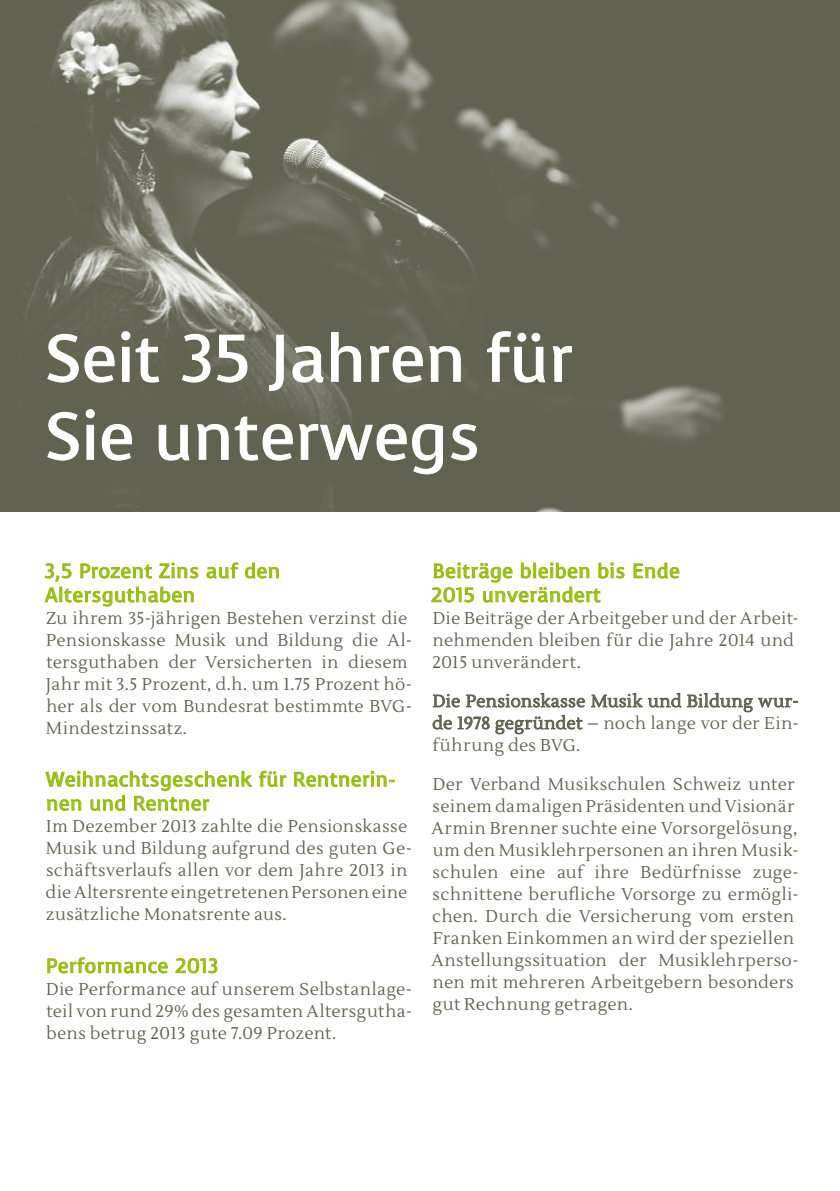
<style>
.page{position:relative;width:840px;height:1191px;background:#fff}
.page>*{position:absolute;margin:0;border:0;box-sizing:border-box;transform-origin:0 0}
.t1{font:66px/78px "Voces";color:#fff}
.t2{font:20px/24px "Voces";letter-spacing:.025em;color:#97bf0d}
.t3{font:17px/22px "Lustria";letter-spacing:.025em;color:#626250}
</style>
<div class="page">
<img style="left:0;top:0;width:839px;height:511px">
<svg style="left:206px;top:562px;width:32px;height:17px"></svg>
<svg style="left:245px;top:562px;width:34px;height:16px"></svg>
<svg style="left:44px;top:562px;width:154px;height:45px"></svg>
<svg style="left:258px;top:770px;width:28px;height:17px"></svg>
<svg style="left:294px;top:770px;width:100px;height:17px"></svg>
<svg style="left:45px;top:770px;width:207px;height:41px"></svg>
<svg style="left:47px;top:957px;width:121px;height:17px"></svg>
<svg style="left:175px;top:957px;width:42px;height:16px"></svg>
<svg style="left:633px;top:562px;width:46px;height:16px"></svg>
<svg style="left:431px;top:562px;width:193px;height:41px"></svg>
<svg style="left:432px;top:692px;width:365px;height:43px"></svg>
<svg style="left:47px;top:333px;width:68px;height:50px;background:#767566"></svg>
<svg style="left:121px;top:331px;width:38px;height:52px;background:#787768"></svg>
<svg style="left:181px;top:333px;width:67px;height:50px;background:#777768"></svg>
<svg style="left:268px;top:334px;width:16px;height:57px"></svg>
<svg style="left:292px;top:346px;width:32px;height:37px"></svg>
<svg style="left:330px;top:332px;width:31px;height:50px;background:#777768"></svg>
<svg style="left:369px;top:346px;width:92px;height:37px;background:#79796a"></svg>
<svg style="left:486px;top:331px;width:59px;height:52px;background:#757566"></svg>
<svg style="left:552px;top:346px;width:20px;height:36px"></svg>
<svg style="left:47px;top:411px;width:32px;height:50px;background:#757565"></svg>
<svg style="left:85px;top:409px;width:10px;height:51px"></svg>
<svg style="left:101px;top:424px;width:31px;height:37px"></svg>
<svg style="left:158px;top:424px;width:32px;height:37px"></svg>
<svg style="left:197px;top:416px;width:246px;height:58px;background:#707060"></svg>
<svg style="left:450px;top:424px;width:27px;height:37px"></svg>
<h1 class="t1" style="left:45px;top:320px;width:528px">Seit 35 Jahren für<br>Sie unterwegs</h1>
<p class="t2" style="left:44px;top:559px;width:237px">3,5 Prozent Zins auf den<br>Altersguthaben</p>
<p class="t3" style="left:46px;top:607px;width:367px">Zu ihrem 35-jährigen Bestehen verzinst die Pensionskasse Musik und Bildung die Al&shy;tersguthaben der Versicherten in diesem Jahr mit 3.5 Prozent, d.h. um 1.75 Prozent hö&shy;her als der vom Bundesrat bestimmte BVG-Mindestzinssatz.</p>
<p class="t2" style="left:46px;top:767px;width:350px">Weihnachtsgeschenk für Rentnerin&shy;nen und Rentner</p>
<p class="t3" style="left:46px;top:816px;width:368px">Im Dezember 2013 zahlte die Pensionskasse Musik und Bildung aufgrund des guten Ge&shy;schäftsverlaufs allen vor dem Jahre 2013 in die Altersrente eingetretenen Personen eine zusätzliche Monatsrente aus.</p>
<p class="t2" style="left:46px;top:954px;width:173px">Performance 2013</p>
<p class="t3" style="left:46px;top:978px;width:367px;text-align:justify">Die Performance auf unserem Selbstanlage&shy;teil von rund 29% des gesamten Altersgutha&shy;bens betrug 2013 gute 7.09 Prozent.</p>
<p class="t2" style="left:430px;top:559px;width:250px">Beiträge bleiben bis Ende<br>2015 unverändert</p>
<p class="t3" style="left:432px;top:607px;width:367px">Die Beiträge der Arbeitgeber und der Arbeit&shy;nehmenden bleiben für die Jahre 2014 und<br>2015 unverändert.</p>
<p class="t3" style="left:432px;top:690px;width:368px;text-align:justify">Die Pensionskasse Musik und Bildung wur&shy;de 1978 gegründet – noch lange vor der Ein&shy;führung des BVG.</p>
<p class="t3" style="left:431px;top:773px;width:368px">Der Verband Musikschulen Schweiz unter seinem damaligen Präsidenten und Visionär Armin Brenner suchte eine Vorsorgelösung, um den Musiklehrpersonen an ihren Musik&shy;schulen eine auf ihre Bedürfnisse zuge&shy;schnittene berufliche Vorsorge zu ermögli&shy;chen. Durch die Versicherung vom ersten Franken Einkommen an wird der speziellen Anstellungssituation der Musiklehrperso&shy;nen mit mehreren Arbeitgebern besonders gut Rechnung getragen.</p>
</div>
